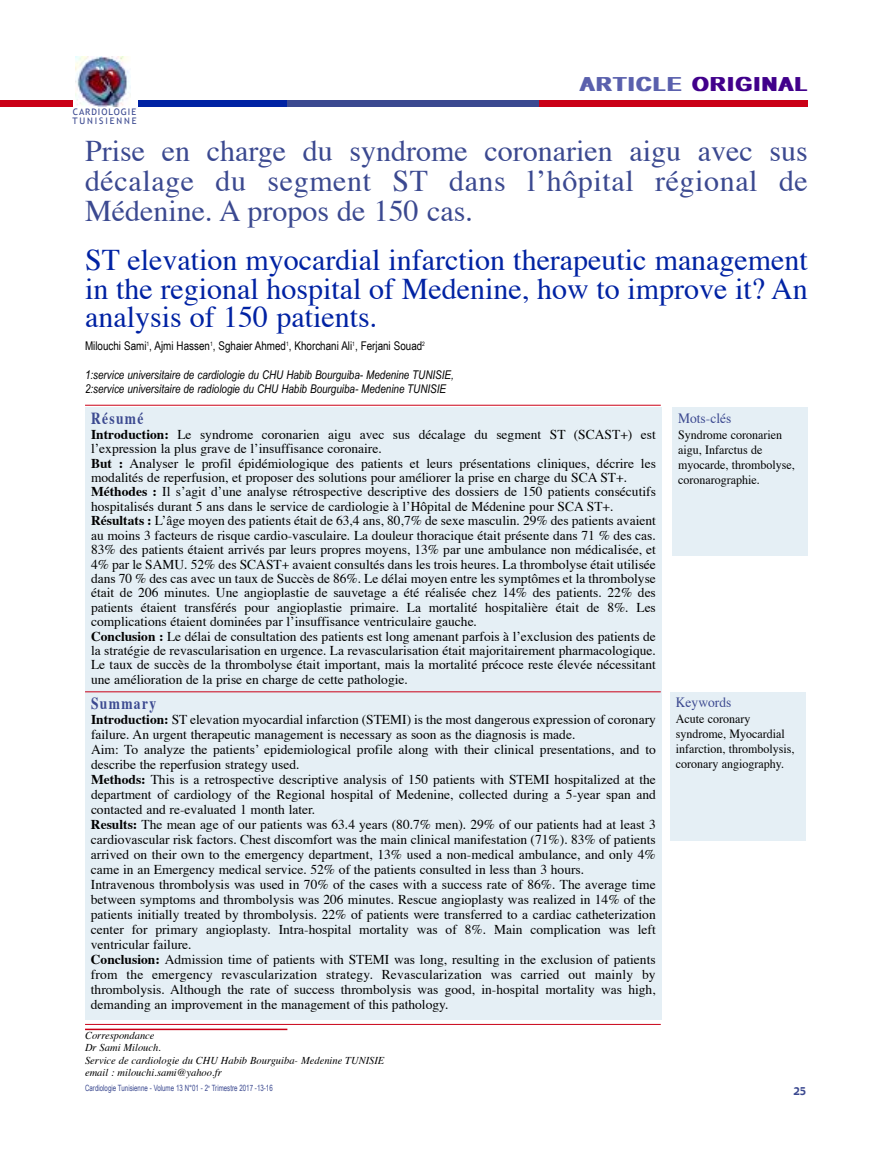
<style>
.page{position:relative;width:893px;height:1149px;background:#fff}
.page>*{position:absolute;margin:0;border:0;box-sizing:border-box;transform-origin:0 0}
.t1{font:30px/28.5px "Times";color:#0022a3;text-align:justify}
.t2{font:30px/30px "Times";letter-spacing:.02em;color:#3b4990;text-align:justify}
.t3{font:900 19.5px "Arial";color:#41008b}
.t4{font:700 16.8px "Times";letter-spacing:.1em;color:#3b4990;scale:.8 1}
.t5{font:14.1px "Times";color:#3b4990;scale:.95 1}
.t6{font:13.5px/15px "Times";color:#000}
.t7{font:12.6px/15px "Times";color:#000;scale:.95 1}
.t8{font:italic 12px/14.4px "Arial Narrow";color:#000}
.t9{font:12px "Arial Narrow";color:#000}
.t10{font:italic 10.5px/12.6px "Times";color:#000}
.t11{font:10.5px "Gadget";color:#3b4990}
.t12{font:9px/9px "Trebuchet MS";letter-spacing:.105em;color:#3b4990}
.t13{font:8.7px "Arial Narrow";color:#3b4990;scale:.87 1}
.s1{color:#5a60ad}
.s2{font-weight:700}
</style>
<div class="page">
<div style="left:85px;top:407px;width:577px;height:298px;background:#e5eff5"></div>
<div style="left:85px;top:691px;width:577px;height:328px;background:#e5eff5"></div>
<hr style="left:85px;top:1028px;width:202px;height:1px;background:#ca0016">
<div style="left:672px;top:407px;width:136px;height:149px;background:#e5eff5"></div>
<div style="left:670px;top:691px;width:136px;height:149px;background:#e5eff5"></div>
<hr style="left:85px;top:404px;width:576px;height:1px;background:#ca0016">
<hr style="left:85px;top:691px;width:576px;height:1px;background:#ca0016">
<hr style="left:85px;top:1023px;width:576px;height:1px;background:#ca0016">
<div style="left:0;top:100px;width:73px;height:6px;background:#ca0016"></div>
<div style="left:138px;top:100px;width:149px;height:6px;background:#0022a3"></div>
<div style="left:287px;top:100px;width:253px;height:6px;background:#3b4990"></div>
<div style="left:539px;top:100px;width:269px;height:6px;background:#ca0016"></div>
<img style="left:75px;top:56px;width:56px;height:50px">
<p class="t12" style="left:72px;top:107px;width:66px">CARDIOLOGIE<br>TUNISIENNE</p>
<h2 class="t3" style="left:580px;top:77px;width:230px"><span class="s1">ARTICLE</span> ORIGINAL</h2>
<h1 class="t2" style="left:85px;top:138px;width:724px">Prise en charge du syndrome coronarien aigu avec sus décalage du segment ST dans l’hôpital régional de Médenine. A propos de 150 cas.</h1>
<h1 class="t1" style="left:85px;top:248px;width:724px">ST elevation myocardial infarction therapeutic management in the regional hospital of Medenine, how to improve it? An analysis of 150 patients.</h1>
<p class="t9" style="left:85px;top:339px;width:341px">Milouchi Sami<sup>1</sup>, Ajmi Hassen<sup>1</sup>, Sghaier Ahmed<sup>1</sup>, Khorchani Ali<sup>1</sup>, Ferjani Souad<sup>2</sup></p>
<p class="t8" style="left:85px;top:367px;width:370px">1:service universitaire de cardiologie du CHU Habib Bourguiba- Medenine TUNISIE,<br>2:service universitaire de radiologie du CHU Habib Bourguiba- Medenine TUNISIE</p>
<p class="t4" style="left:91px;top:411px;width:67px">Résumé</p>
<p class="t6" style="left:91px;top:428px;width:566px;line-height:14.4px"><span class="s2">Introduction:</span> Le syndrome coronarien aigu avec sus décalage du segment ST (SCAST+) est l’expression la plus grave de l’insuffisance coronaire.<br><span class="s2">But :</span> Analyser le profil épidémiologique des patients et leurs présentations cliniques, décrire les modalités de reperfusion, et proposer des solutions pour améliorer la prise en charge du SCA ST+.<br><span class="s2">Méthodes :</span> Il s’agit d’une analyse rétrospective descriptive des dossiers de 150 patients consécutifs hospitalisés durant 5 ans dans le service de cardiologie à l’Hôpital de Médenine pour SCA ST+.<br><span class="s2">Résultats :</span> L’âge moyen des patients était de 63,4 ans, 80,7% de sexe masculin. 29% des patients avaient au moins 3 facteurs de risque cardio-vasculaire. La douleur thoracique était présente dans 71 % des cas.<br>83% des patients étaient arrivés par leurs propres moyens, 13% par une ambulance non médicalisée, et 4% par le SAMU. 52% des SCAST+ avaient consultés dans les trois heures. La thrombolyse était utilisée dans 70 % des cas avec un taux de Succès de 86%. Le délai moyen entre les symptômes et la thrombolyse était de 206 minutes. Une angioplastie de sauvetage a été réalisée chez 14% des patients. 22% des patients étaient transférés pour angioplastie primaire. La mortalité hospitalière était de 8%. Les complications étaient dominées par l’insuffisance ventriculaire gauche.<br><span class="s2">Conclusion :</span> Le délai de consultation des patients est long amenant parfois à l’exclusion des patients de la stratégie de revascularisation en urgence. La revascularisation était majoritairement pharmacologique.<br>Le taux de succès de la thrombolyse était important, mais la mortalité précoce reste élevée nécessitant une amélioration de la prise en charge de cette pathologie.</p>
<p class="t4" style="left:91px;top:696px;width:83px">Summary</p>
<p class="t6" style="left:91px;top:713px;width:567px"><span class="s2">Introduction:</span> ST elevation myocardial infarction (STEMI) is the most dangerous expression of coronary failure. An urgent therapeutic management is necessary as soon as the diagnosis is made.<br>Aim: To analyze the patients’ epidemiological profile along with their clinical presentations, and to describe the reperfusion strategy used.<br><span class="s2">Methods:</span> This is a retrospective descriptive analysis of 150 patients with STEMI hospitalized at the department of cardiology of the Regional hospital of Medenine, collected during a 5-year span and contacted and re-evaluated 1 month later.<br><span class="s2">Results:</span> The mean age of our patients was 63.4 years (80.7% men). 29% of our patients had at least 3 cardiovascular risk factors. Chest discomfort was the main clinical manifestation (71%). 83% of patients arrived on their own to the emergency department, 13% used a non-medical ambulance, and only 4% came in an Emergency medical service. 52% of the patients consulted in less than 3 hours.<br>Intravenous thrombolysis was used in 70% of the cases with a success rate of 86%. The average time between symptoms and thrombolysis was 206 minutes. Rescue angioplasty was realized in 14% of the patients initially treated by thrombolysis. 22% of patients were transferred to a cardiac catheterization center for primary angioplasty. Intra-hospital mortality was of 8%. Main complication was left ventricular failure.<br><span class="s2">Conclusion:</span> Admission time of patients with STEMI was long, resulting in the exclusion of patients from the emergency revascularization strategy. Revascularization was carried out mainly by thrombolysis. Although the rate of success thrombolysis was good, in-hospital mortality was high, demanding an improvement in the management of this pathology.</p>
<p class="t10" style="left:85px;top:1029px;width:301px">Correspondance<br>Dr Sami Milouch.<br>Service de cardiologie du CHU Habib Bourguiba- Medenine TUNISIE email : milouchi.sami@yahoo.fr</p>
<p class="t13" style="left:85px;top:1082px;width:217px">Cardiologie Tunisienne - Volume 13 N°01 - 2<sup>e</sup> Trimestre 2017 -13-16</p>
<p class="t5" style="left:678px;top:412px;width:58px">Mots-clés</p>
<p class="t7" style="left:678px;top:428px;width:124px">Syndrome coronarien aigu, Infarctus de myocarde, thrombolyse, coronarographie.</p>
<p class="t5" style="left:676px;top:696px;width:60px">Keywords</p>
<p class="t7" style="left:676px;top:712px;width:126px">Acute coronary syndrome, Myocardial infarction, thrombolysis, coronary angiography.</p>
<p class="t11" style="left:793px;top:1084px;width:15px">25</p>
</div>
